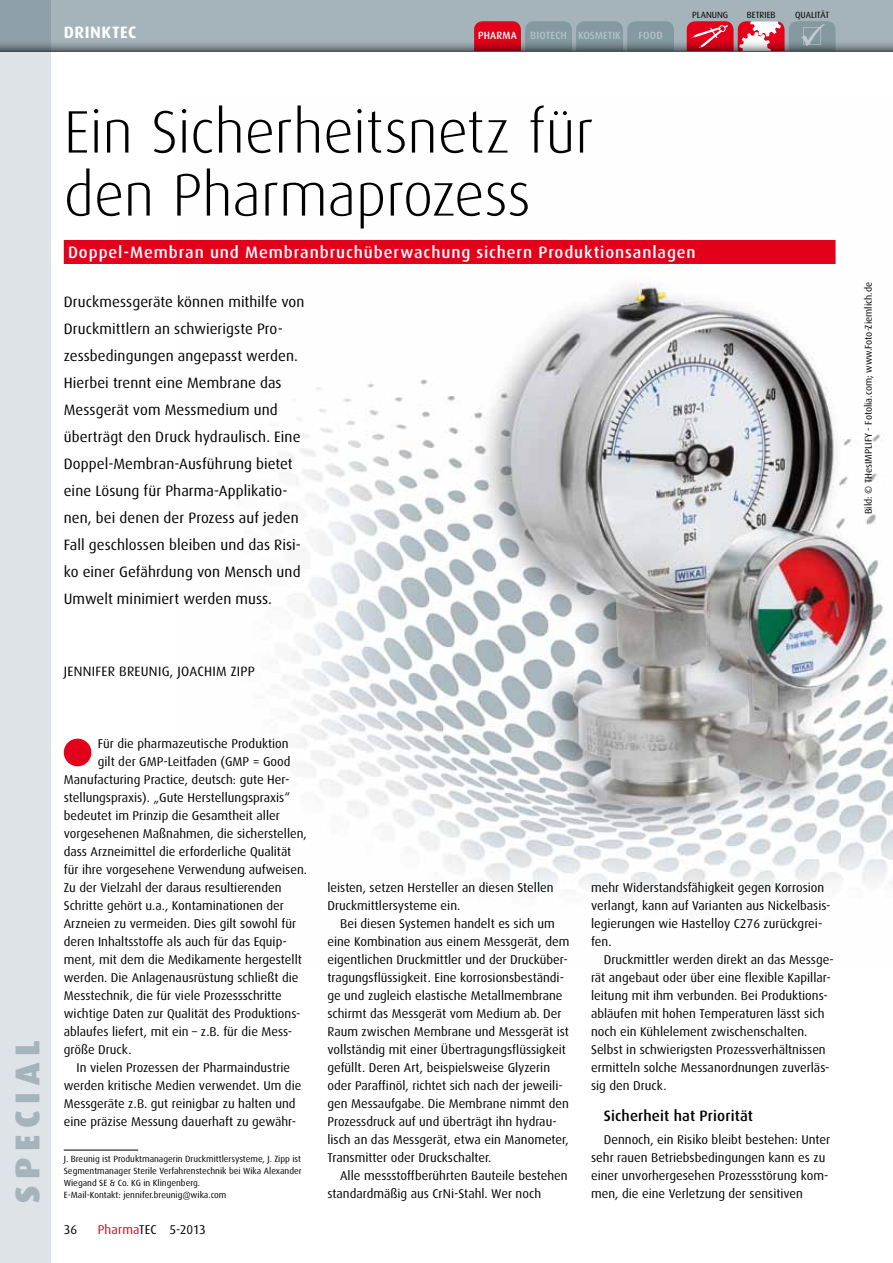
<style>
.page{position:relative;width:893px;height:1263px;background:#fff}
.page>*{position:absolute;margin:0;border:0;box-sizing:border-box;transform-origin:0 0}
.t1{font:300 60px/63px "Dax Pro";letter-spacing:-.005em;color:#000}
.t2{font:900 34.5px "Dax Pro";letter-spacing:.2em;color:#a5b3bb}
.t3{font:500 16.5px "Dax Pro";letter-spacing:.055em;color:#fff}
.t4{font:700 16.5px "Dax Pro";color:#fff}
.t5{font:15px/27px "Dax Pro";letter-spacing:.005em;color:#000}
.t6{font:500 15px "Dax Pro";color:#000}
.t7{font:13.5px "Dax Pro";letter-spacing:.02em;color:#000}
.t8{font:12.75px/18px "Dax Pro";color:#000}
.t9{font:500 10.5px "Dax Pro";letter-spacing:.005em;color:#b6c3c9}
.t10{font:500 10.5px "Dax Pro";letter-spacing:.02em;color:#fff}
.t11{font:9.75px "Dax Pro";color:#000}
.t12{font:9px/12px "Dax Pro";color:#000}
.s1{color:#e2001a}
</style>
<div class="page">
<img style="left:277px;top:283px;width:616px;height:623px">
<hr style="left:64px;top:1150px;width:74px;height:1px;background:#000">
<div style="left:64px;top:739px;width:27px;height:27px;background:#e2001a;border-radius:50%"></div>
<div style="left:0;top:0;width:893px;height:51px;background:#a5b3bb"></div>
<svg style="left:474px;top:21px;width:200px;height:17px;background:#9c7985"></svg>
<svg style="left:51px;top:38px;width:842px;height:13px"></svg>
<svg style="left:687px;top:21px;width:149px;height:30px;background:#ba6975"></svg>
<div style="left:64px;top:240px;width:772px;height:24px;background:#e2001a"></div>
<div style="left:0;top:0;width:51px;height:1263px;background:#dee3e7"></div>
<p class="t4" style="left:64px;top:22px;width:74px">DRINKTEC</p>
<p class="t10" style="left:478px;top:28px;width:40px">Pharma</p>
<p class="t9" style="left:530px;top:28px;width:92px">biotech kosmetik</p>
<p class="t9" style="left:638px;top:28px;width:26px">Food</p>
<p class="t12" style="left:692px;top:8px;width:11px">Planun</p>
<p class="t12" style="left:723px;top:8px;width:7px">G</p>
<p class="t12" style="left:747px;top:8px;width:10px">Betrie</p>
<p class="t12" style="left:771px;top:8px;width:7px">B</p>
<p class="t12" style="left:795px;top:8px;width:11px">Qualit</p>
<p class="t12" style="left:820px;top:8px;width:9px">ät</p>
<h1 class="t1" style="left:64px;top:98px;width:531px">Ein Sicherheitsnetz für den Pharmaprozess</h1>
<p class="t3" style="left:68px;top:241px;width:629px">Doppel-Membran und Membranbruchüberwachung sichern Produktionsanlagen</p>
<p class="t5" style="left:64px;top:288px;width:242px">Druckmessgeräte können mithilfe von Druckmittlern an schwierigste Pro&shy;zessbedingungen angepasst werden.<br>Hierbei trennt eine Membrane das Messgerät vom Messmedium und überträgt den Druck hydraulisch. Eine Doppel-Membran-Ausführung bietet eine Lösung für Pharma-Applikatio&shy;nen, bei denen der Prozess auf jeden Fall geschlossen bleiben und das Risi&shy;ko einer Gefährdung von Mensch und Umwelt minimiert werden muss.</p>
<p class="t7" style="left:64px;top:663px;width:11px">Jennifer</p>
<p class="t7" style="left:119px;top:663px;width:16px">Breunig</p>
<p class="t7" style="left:170px;top:663px;width:27px">, Joachim</p>
<p class="t7" style="left:231px;top:663px;width:13px">Zipp</p>
<h2 class="t2" style="left:5px;top:1203px;width:165px;rotate:-90deg">Special</h2>
<p class="t8" style="left:98px;top:734px;width:192px">Für die pharmazeutische Produktion</p>
<p class="t8" style="left:98px;top:752px;width:194px">gilt der GMP-Leitfaden (GMP = Good</p>
<p class="t8" style="left:64px;top:770px;width:227px">Manufacturing Practice, deutsch: gute Her-</p>
<p class="t8" style="left:64px;top:788px;width:228px">stellungspraxis). „Gute Herstellungspraxis“</p>
<p class="t8" style="left:64px;top:806px;width:218px">bedeutet im Prinzip die Gesamtheit aller</p>
<p class="t8" style="left:64px;top:824px;width:245px">vorgesehenen Maßnahmen, die sicherstellen,</p>
<p class="t8" style="left:64px;top:842px;width:229px">dass Arzneimittel die erforderliche Qualität</p>
<p class="t8" style="left:64px;top:860px;width:245px">für ihre vorgesehene Verwendung aufweisen.</p>
<p class="t8" style="left:64px;top:878px;width:219px">Zu der Vielzahl der daraus resultierenden</p>
<p class="t8" style="left:64px;top:896px;width:222px">Schritte gehört u.a., Kontaminationen der</p>
<p class="t8" style="left:64px;top:914px;width:234px">Arzneien zu vermeiden. Dies gilt sowohl für</p>
<p class="t8" style="left:64px;top:932px;width:225px">deren Inhaltsstoffe als auch für das Equip-</p>
<p class="t8" style="left:64px;top:950px;width:240px">ment, mit dem die Medikamente hergestellt</p>
<p class="t8" style="left:64px;top:968px;width:236px">werden. Die Anlagenausrüstung schließt die</p>
<p class="t8" style="left:64px;top:986px;width:220px">Messtechnik, die für viele Prozessschritte</p>
<p class="t8" style="left:64px;top:1004px;width:238px">wichtige Daten zur Qualität des Produktions-</p>
<p class="t8" style="left:64px;top:1022px;width:230px">ablaufes liefert, mit ein – z.B. für die Mess-</p>
<p class="t8" style="left:64px;top:1040px;width:69px">größe Druck.</p>
<p class="t8" style="left:77px;top:1058px;width:215px">In vielen Prozessen der Pharmaindustrie</p>
<p class="t8" style="left:64px;top:1076px;width:239px">werden kritische Medien verwendet. Um die</p>
<p class="t8" style="left:64px;top:1094px;width:233px">Messgeräte z.B. gut reinigbar zu halten und</p>
<p class="t8" style="left:64px;top:1112px;width:234px">eine präzise Messung dauerhaft zu gewähr-</p>
<p class="t12" style="left:64px;top:1153px;width:239px">J. Breunig ist Produktmanagerin Druckmittlersysteme, J. Zipp ist Segmentmanager Sterile Verfahrenstechnik bei Wika Alexander Wiegand SE &amp; Co. KG in Klingenberg.<br>E-Mail-Kontakt: jennifer.breunig@wika.com</p>
<p class="t8" style="left:64px;top:1220px;width:15px">36</p>
<p class="t8" style="left:98px;top:1220px;width:110px"><span class="s1">Pharma</span>TEC 5-2013</p>
<p class="t8" style="left:327px;top:878px;width:228px">leisten, setzen Hersteller an diesen Stellen<br>Druckmittlersysteme ein.</p>
<p class="t8" style="left:327px;top:914px;width:244px;text-indent:13px">Bei diesen Systemen handelt es sich um eine Kombination aus einem Messgerät, dem eigentlichen Druckmittler und der Drucküber&shy;tragungsflüssigkeit. Eine korrosionsbeständi&shy;ge und zugleich elastische Metallmembrane schirmt das Messgerät vom Medium ab. Der Raum zwischen Membrane und Messgerät ist vollständig mit einer Übertragungsflüssigkeit gefüllt. Deren Art, beispielsweise Glyzerin oder Paraffinöl, richtet sich nach der jeweili&shy;gen Messaufgabe. Die Membrane nimmt den Prozessdruck auf und überträgt ihn hydrau&shy;lisch an das Messgerät, etwa ein Manometer, Transmitter oder Druckschalter.</p>
<p class="t8" style="left:327px;top:1166px;width:242px;text-indent:13px">Alle messstoffberührten Bauteile bestehen standardmäßig aus CrNi-Stahl. Wer noch</p>
<p class="t8" style="left:591px;top:878px;width:241px">mehr Widerstandsfähigkeit gegen Korrosion verlangt, kann auf Varianten aus Nickelbasis&shy;legierungen wie Hastelloy C276 zurückgrei&shy;fen.</p>
<p class="t8" style="left:591px;top:950px;width:244px;text-indent:13px">Druckmittler werden direkt an das Messge&shy;rät angebaut oder über eine flexible Kapillar&shy;leitung mit ihm verbunden. Bei Produktions&shy;abläufen mit hohen Temperaturen lässt sich noch ein Kühlelement zwischenschalten.<br>Selbst in schwierigsten Prozessverhältnissen ermitteln solche Messanordnungen zuverläs&shy;sig den Druck.</p>
<p class="t6" style="left:604px;top:1106px;width:151px">Sicherheit hat Priorität</p>
<p class="t8" style="left:591px;top:1130px;width:241px;text-indent:13px">Dennoch, ein Risiko bleibt bestehen: Unter sehr rauen Betriebsbedingungen kann es zu einer unvorhergesehen Prozessstörung kom&shy;men, die eine Verletzung der sensitiven</p>
<p class="t11" style="left:862px;top:514px;width:234px;rotate:-90deg">Bild: © THesIMPLIFY - Fotolia.com; www.Foto-Ziemlich.de</p>
</div>
